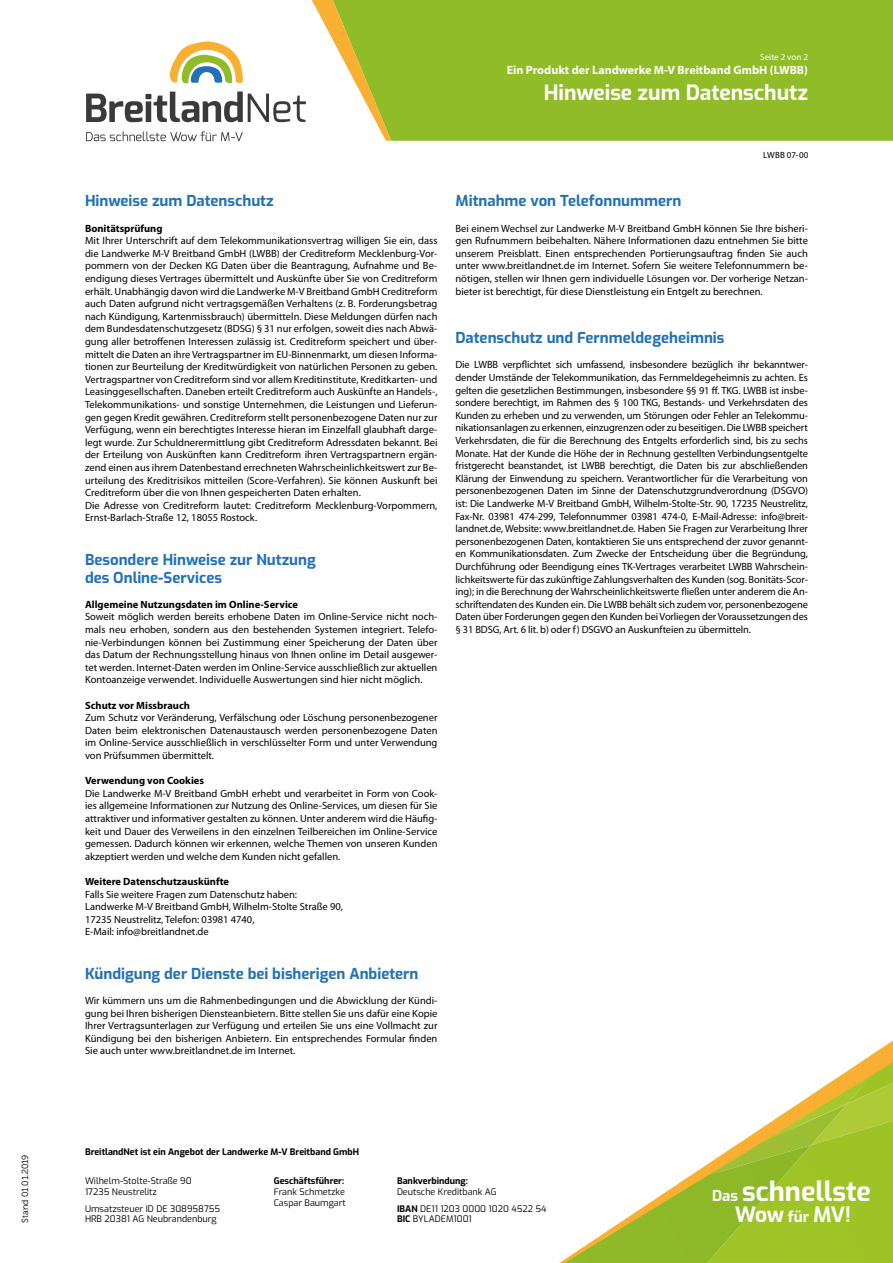
<style>
.page{position:relative;width:893px;height:1263px;background:#fff}
.page>*{position:absolute;margin:0;border:0;box-sizing:border-box;transform-origin:0 0}
.t1{font:700 27px "Exo";color:#fff}
.t2{font:700 21px "Exo";color:#fff}
.t3{font:700 15px/18px "Exo";color:#2271b7}
.t4{font:700 12px "Myriad Pro";color:#fff}
.t5{font:10.5px/12.6px "Myriad Pro";color:#000;text-align:justify}
.t6{font:700 10.5px "Myriad Pro";color:#000}
.t7{font:9px/10.8px "Exo";color:#000}
.t8{font:700 9px "Exo";color:#000}
.t9{font:9px "Museo 300";letter-spacing:-.005em;color:#000}
.t10{font:9px "Myriad Pro";color:#fff}
.t11{font:9px "Myriad Pro";letter-spacing:.02em;color:#000}
.s1{font-weight:700}
.s2{font-size:15px}
</style>
<div class="page">
<div style="left:391px;top:0;width:502px;height:141px;background:#90bc27"></div>
<svg style="left:86px;top:0;width:305px;height:141px"></svg>
<img style="left:852px;top:1054px;width:41px;height:14px">
<img style="left:847px;top:1068px;width:46px;height:9px">
<img style="left:872px;top:1077px;width:21px;height:40px">
<div style="left:811px;top:1117px;width:82px;height:146px;background:#9ec326"></div>
<img style="left:736px;top:1127px;width:111px;height:48px">
<img style="left:559px;top:1145px;width:252px;height:118px">
<img style="left:799px;top:1075px;width:73px;height:67px">
<img style="left:763px;top:1103px;width:84px;height:39px">
<img style="left:583px;top:1191px;width:70px;height:32px">
<img style="left:653px;top:1147px;width:97px;height:44px">
<img style="left:631px;top:1191px;width:22px;height:10px">
<p class="t9" style="left:20px;top:1222px;width:69px;rotate:-90deg">Stand 01.01.2019</p>
<p class="t10" style="left:760px;top:51px;width:49px">Seite 2 von 2</p>
<p class="t4" style="left:507px;top:62px;width:303px">Ein Produkt der Landwerke M-V Breitband GmbH (LWBB)</p>
<h2 class="t2" style="left:544px;top:76px;width:266px">Hinweise zum Datenschutz</h2>
<h3 class="t3" style="left:85px;top:191px;width:190px">Hinweise zum Datenschutz</h3>
<p class="t6" style="left:85px;top:221px;width:79px">Bonitätsprüfung</p>
<p class="t5" style="left:85px;top:234px;width:354px;text-align:left">Mit Ihrer Unterschrift auf dem Telekommunikationsvertrag willigen Sie ein, dass die Landwerke M-V Breitband GmbH (LWBB) der Creditreform Mecklenburg-Vor&shy;pommern von der Decken KG Daten über die Beantragung, Aufnahme und Be&shy;endigung dieses Vertrages übermittelt und Auskünfte über Sie von Creditreform erhält. Unabhängig davon wird die Landwerke M-V Breitband GmbH Creditreform auch Daten aufgrund nicht vertragsgemäßen Verhaltens (z. B. Forderungsbetrag nach Kündigung, Kartenmissbrauch) übermitteln. Diese Meldungen dürfen nach dem Bundesdatenschutzgesetz (BDSG) § 31 nur erfolgen, soweit dies nach Abwä&shy;gung aller betroffenen Interessen zulässig ist. Creditreform speichert und über&shy;mittelt die Daten an ihre Vertragspartner im EU-Binnenmarkt, um diesen Informa&shy;tionen zur Beurteilung der Kreditwürdigkeit von natürlichen Personen zu geben.<br>Vertragspartner von Creditreform sind vor allem Kreditinstitute, Kreditkarten- und Leasinggesellschaften. Daneben erteilt Creditreform auch Auskünfte an Handels-, Telekommunikations- und sonstige Unternehmen, die Leistungen und Lieferun&shy;gen gegen Kredit gewähren. Creditreform stellt personenbezogene Daten nur zur Verfügung, wenn ein berechtigtes Interesse hieran im Einzelfall glaubhaft darge&shy;legt wurde. Zur Schuldnerermittlung gibt Creditreform Adressdaten bekannt. Bei der Erteilung von Auskünften kann Creditreform ihren Vertragspartnern ergän&shy;zend einen aus ihrem Datenbestand errechneten Wahrscheinlichkeitswert zur Be&shy;urteilung des Kreditrisikos mitteilen (Score-Verfahren). Sie können Auskunft bei Creditreform über die von Ihnen gespeicherten Daten erhalten.<br>Die Adresse von Creditreform lautet: Creditreform Mecklenburg-Vorpommern, Ernst-Barlach-Straße 12, 18055 Rostock.</p>
<h3 class="t3" style="left:85px;top:549px;width:232px">Besondere Hinweise zur Nutzung des Online-Services</h3>
<p class="t6" style="left:85px;top:597px;width:214px">Allgemeine Nutzungsdaten im Online-Service</p>
<p class="t5" style="left:85px;top:610px;width:354px">Soweit möglich werden bereits erhobene Daten im Online-Service nicht noch&shy;mals neu erhoben, sondern aus den bestehenden Systemen integriert. Telefo&shy;nie-Verbindungen können bei Zustimmung einer Speicherung der Daten über das Datum der Rechnungsstellung hinaus von Ihnen online im Detail ausgewer&shy;tet werden. Internet-Daten werden im Online-Service ausschließlich zur aktuellen Kontoanzeige verwendet. Individuelle Auswertungen sind hier nicht möglich.</p>
<p class="t6" style="left:85px;top:698px;width:106px">Schutz vor Missbrauch</p>
<p class="t5" style="left:85px;top:711px;width:354px">Zum Schutz vor Veränderung, Verfälschung oder Löschung personenbezogener Daten beim elektronischen Datenaustausch werden personenbezogene Daten im Online-Service ausschließlich in verschlüsselter Form und unter Verwendung von Prüfsummen übermittelt.</p>
<p class="t6" style="left:85px;top:774px;width:120px">Verwendung von Cookies</p>
<p class="t5" style="left:85px;top:787px;width:354px">Die Landwerke M-V Breitband GmbH erhebt und verarbeitet in Form von Cook&shy;ies allgemeine Informationen zur Nutzung des Online-Services, um diesen für Sie attraktiver und informativer gestalten zu können. Unter anderem wird die Häufig&shy;keit und Dauer des Verweilens in den einzelnen Teilbereichen im Online-Service gemessen. Dadurch können wir erkennen, welche Themen von unseren Kunden akzeptiert werden und welche dem Kunden nicht gefallen.</p>
<p class="t6" style="left:85px;top:875px;width:146px">Weitere Datenschutzauskünfte</p>
<p class="t5" style="left:85px;top:888px;width:259px;text-align:left">Falls Sie weitere Fragen zum Datenschutz haben:<br>Landwerke M-V Breitband GmbH, Wilhelm-Stolte Straße 90, 17235 Neustrelitz, Telefon: 03981 4740,<br>E-Mail: info@breitlandnet.de</p>
<h3 class="t3" style="left:85px;top:963px;width:335px">Kündigung der Dienste bei bisherigen Anbietern</h3>
<p class="t5" style="left:85px;top:994px;width:354px">Wir kümmern uns um die Rahmenbedingungen und die Abwicklung der Kündi&shy;gung bei Ihren bisherigen Diensteanbietern. Bitte stellen Sie uns dafür eine Kopie Ihrer Vertragsunterlagen zur Verfügung und erteilen Sie uns eine Vollmacht zur Kündigung bei den bisherigen Anbietern. Ein entsprechendes Formular finden Sie auch unter www.breitlandnet.de im Internet.</p>
<p class="t11" style="left:763px;top:149px;width:47px">LWBB 07-00</p>
<h3 class="t3" style="left:455px;top:191px;width:227px">Mitnahme von Telefonnummern</h3>
<p class="t5" style="left:455px;top:222px;width:354px">Bei einem Wechsel zur Landwerke M-V Breitband GmbH können Sie Ihre bisheri&shy;gen Rufnummern beibehalten. Nähere Informationen dazu entnehmen Sie bitte unserem Preisblatt. Einen entsprechenden Portierungsauftrag finden Sie auch unter www.breitlandnet.de im Internet. Sofern Sie weitere Telefonnummern be&shy;nötigen, stellen wir Ihnen gern individuelle Lösungen vor. Der vorherige Netzan&shy;bieter ist berechtigt, für diese Dienstleistung ein Entgelt zu berechnen.</p>
<h3 class="t3" style="left:455px;top:328px;width:270px">Datenschutz und Fernmeldegeheimnis</h3>
<p class="t5" style="left:455px;top:358px;width:354px">Die LWBB verpflichtet sich umfassend, insbesondere bezüglich ihr bekanntwer&shy;dender Umstände der Telekommunikation, das Fernmeldegeheimnis zu achten. Es gelten die gesetzlichen Bestimmungen, insbesondere §§ 91 ff. TKG. LWBB ist insbe&shy;sondere berechtigt, im Rahmen des § 100 TKG, Bestands- und Verkehrsdaten des Kunden zu erheben und zu verwenden, um Störungen oder Fehler an Telekommu&shy;nikationsanlagen zu erkennen, einzugrenzen oder zu beseitigen. Die LWBB speichert Verkehrsdaten, die für die Berechnung des Entgelts erforderlich sind, bis zu sechs Monate. Hat der Kunde die Höhe der in Rechnung gestellten Verbindungsentgelte fristgerecht beanstandet, ist LWBB berechtigt, die Daten bis zur abschließenden Klärung der Einwendung zu speichern. Verantwortlicher für die Verarbeitung von personenbezogenen Daten im Sinne der Datenschutzgrundverordnung (DSGVO) ist: Die Landwerke M-V Breitband GmbH, Wilhelm-Stolte-Str. 90, 17235 Neustrelitz, Fax-Nr. 03981 474-299, Telefonnummer 03981 474-0, E-Mail-Adresse: info@breit&shy;landnet.de, Website: www.breitlandnet.de. Haben Sie Fragen zur Verarbeitung Ihrer personenbezogenen Daten, kontaktieren Sie uns entsprechend der zuvor genannt&shy;en Kommunikationsdaten. Zum Zwecke der Entscheidung über die Begründung, Durchführung oder Beendigung eines TK-Vertrages verarbeitet LWBB Wahrschein&shy;lichkeitswerte für das zukünftige Zahlungsverhalten des Kunden (sog. Bonitäts-Scor&shy;ing); in die Berechnung der Wahrscheinlichkeitswerte fließen unter anderem die An&shy;schriftendaten des Kunden ein. Die LWBB behält sich zudem vor, personenbezogene Daten über Forderungen gegen den Kunden bei Vorliegen der Voraussetzungen des § 31 BDSG, Art. 6 lit. b) oder f) DSGVO an Auskunfteien zu übermitteln.</p>
<p class="t8" style="left:85px;top:1144px;width:276px">BreitlandNet ist ein Angebot der Landwerke M-V Breitband GmbH</p>
<p class="t7" style="left:85px;top:1175px;width:108px">Wilhelm-Stolte-Straße 90<br>17235 Neustrelitz</p>
<p class="t7" style="left:85px;top:1202px;width:137px">Umsatzsteuer ID DE 308958755<br>HRB 20381 AG Neubrandenburg</p>
<p class="t8" style="left:274px;top:1174px;width:72px">Geschäftsführer:</p>
<p class="t7" style="left:274px;top:1186px;width:74px">Frank Schmetzke<br>Caspar Baumgart</p>
<p class="t8" style="left:397px;top:1174px;width:72px">Bankverbindung:</p>
<p class="t7" style="left:397px;top:1183px;width:151px;line-height:16.5px">Deutsche Kreditbank AG<br><span class="s1">IBAN</span> DE11 1203 0000 1020 4522 54</p>
<p class="t7" style="left:397px;top:1213px;width:76px"><span class="s1">BIC</span> BYLADEM1001</p>
<h1 class="t1" style="left:712px;top:1170px;width:160px"><span class="s2">Das</span> schnellste</h1>
<h2 class="t2" style="left:735px;top:1198px;width:117px">Wow <span class="s2">für</span> MV!</h2>
</div>
